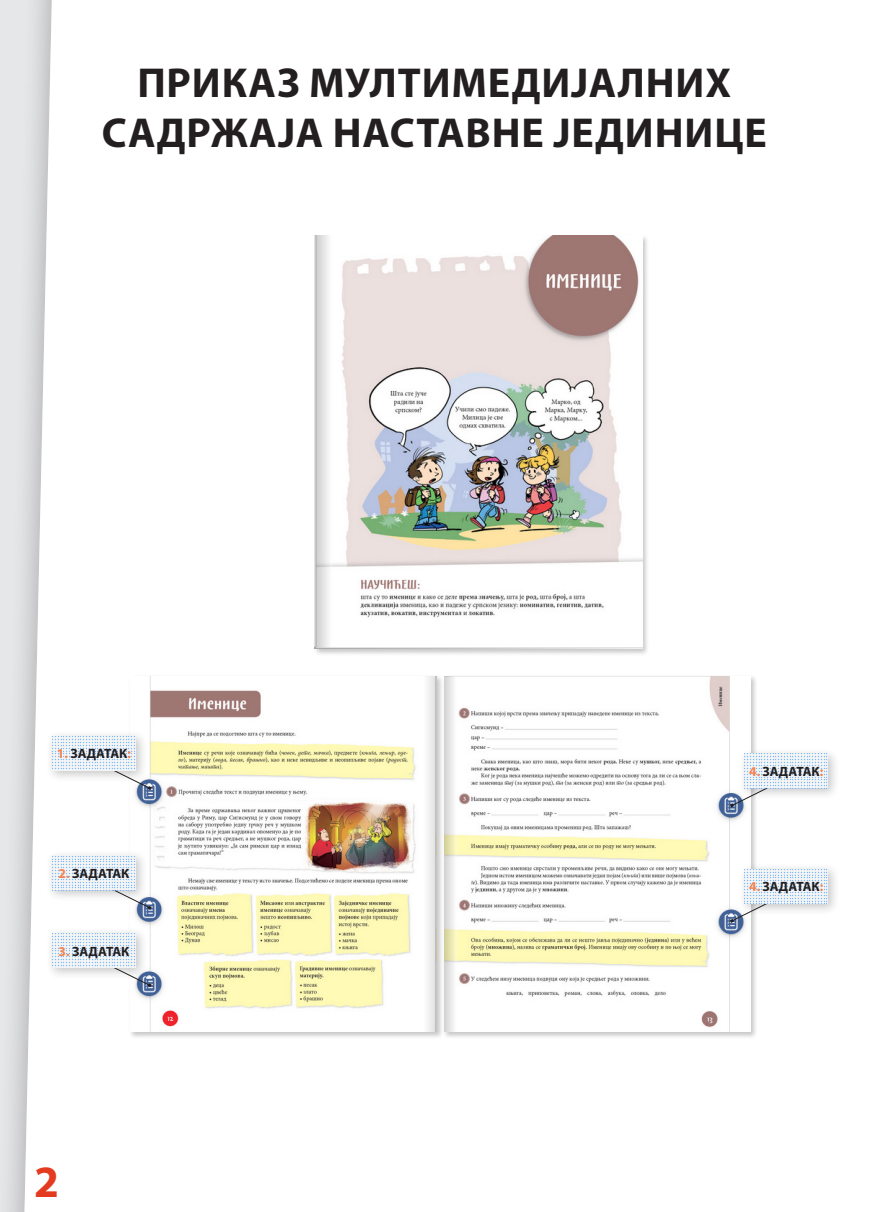
<style>
.page{position:relative;width:872px;height:1212px;background:#fff}
.page>*{position:absolute;margin:0;border:0;box-sizing:border-box;transform-origin:0 0}
.t1{font:700 45px "Myriad Pro";color:#e43b20}
.Naslov_2__reda{font:700 42px/50.4px "Myriad Pro";letter-spacing:.02em;color:#231f20;text-align:center}
.No_Spacing{font:700 13.5px "Myriad Pro";color:#231f20}
.s1{color:#f5834e}
</style>
<div class="page">
<div style="left:0;top:0;width:56px;height:1212px;background:#231f20;opacity:.25"></div>
<div style="left:129px;top:674px;width:315px;height:365px;background:#231f20;opacity:.25"></div>
<img style="left:130px;top:676px;width:306px;height:356px">
<div style="left:442px;top:674px;width:315px;height:365px;background:#231f20;opacity:.25"></div>
<img style="left:444px;top:676px;width:306px;height:356px">
<div style="left:46px;top:927px;width:102px;height:53px;background:#fafafa"></div>
<svg style="left:52px;top:933px;width:100px;height:54px"></svg>
<div style="left:46px;top:850px;width:102px;height:52px;background:#fafafa"></div>
<svg style="left:52px;top:855px;width:100px;height:55px"></svg>
<div style="left:46px;top:730px;width:102px;height:53px;background:#fafafa"></div>
<svg style="left:52px;top:736px;width:100px;height:54px"></svg>
<div style="left:738px;top:747px;width:102px;height:53px;background:#231f20;opacity:.25"></div>
<svg style="left:730px;top:753px;width:98px;height:54px"></svg>
<div style="left:738px;top:863px;width:102px;height:53px;background:#231f20;opacity:.25"></div>
<svg style="left:730px;top:869px;width:98px;height:54px"></svg>
<div style="left:313px;top:234px;width:336px;height:422px;background:#231f20;opacity:.25"></div>
<img style="left:315px;top:235px;width:327px;height:414px">
<p class="Naslov_2__reda" style="left:102px;top:56px;width:666px">ПРИКАЗ МУЛТИМЕДИЈАЛНИХ<br>САДРЖАЈА НАСТАВНЕ ЈЕДИНИЦЕ</p>
<p class="No_Spacing" style="left:57px;top:745px;width:75px"><span class="s1">1.</span> ЗАДАТАК<span class="s1">:</span></p>
<p class="No_Spacing" style="left:59px;top:865px;width:72px"><span class="s1">2.</span> ЗАДАТАК</p>
<p class="No_Spacing" style="left:59px;top:942px;width:72px"><span class="s1">3.</span> ЗАДАТАК</p>
<p class="t1" style="left:34px;top:1152px;width:26px">2</p>
<p class="No_Spacing" style="left:749px;top:762px;width:75px"><span class="s1">4.</span> ЗАДАТАК<span class="s1">:</span></p>
<p class="No_Spacing" style="left:749px;top:878px;width:75px"><span class="s1">4.</span> ЗАДАТАК<span class="s1">:</span></p>
</div>
